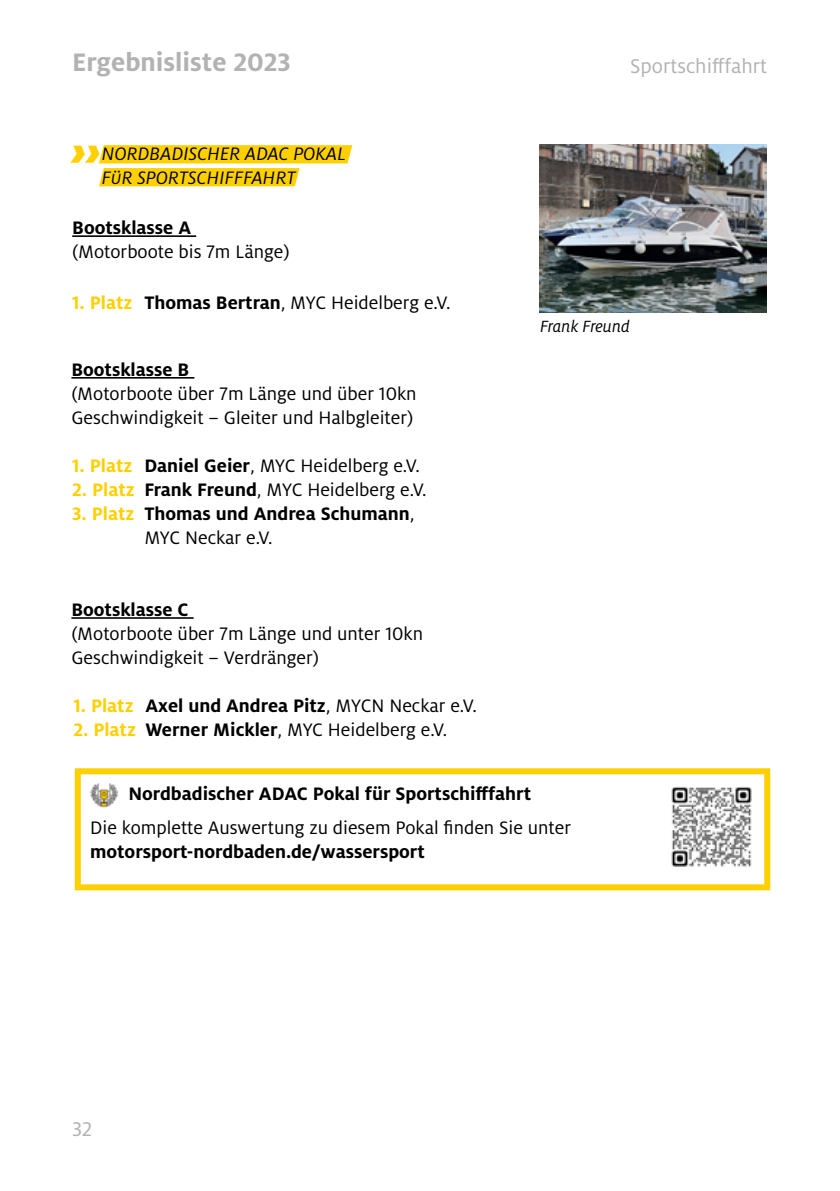
<style>
.page{position:relative;width:840px;height:1191px;background:#fff}
.page>*{position:absolute;margin:0;border:0;box-sizing:border-box;transform-origin:0 0}
.t1{font:700 28px "Milo ADAC";color:#b3b2b2}
.t2{font:22px "Milo ADAC";color:#b3b2b2}
.t3{font:20px/24px "Milo ADAC";color:#000}
.t4{font:700 20px/24px "Milo ADAC";color:#000}
.t5{font:italic 20px/24px "Milo ADAC";letter-spacing:.01em;color:#000}
.t6{font:italic 18px "Milo ADAC";color:#000}
.s1{font-weight:900;font-size:44px;color:#ffd000}
.s2{font-weight:700;color:#ffd000}
.s3{font-weight:700}
.s4{color:#ffd000}
.s5{font-weight:400}
</style>
<div class="page">
<svg style="left:99px;top:145px;width:253px;height:41px"></svg>
<hr style="left:72px;top:235px;width:124px;height:2px;background:#000">
<hr style="left:71px;top:377px;width:123px;height:1px;background:#000">
<hr style="left:71px;top:617px;width:122px;height:2px;background:#000">
<img style="left:539px;top:144px;width:227px;height:169px">
<div style="left:75px;top:768px;width:694px;height:122px;border:6px solid #ffd000"></div>
<img style="left:90px;top:783px;width:29px;height:25px">
<img style="left:671px;top:787px;width:81px;height:80px">
<h1 class="t1" style="left:72px;top:47px;width:220px">Ergebnisliste 2023</h1>
<p class="t2" style="left:630px;top:54px;width:138px">Sportschifffahrt</p>
<p class="t5" style="left:102px;top:142px;width:245px;text-indent:-30px"><span class="s1">››</span>NORDBADISCHER ADAC POKAL<br>FüR SPORTSCHIFFFAHRT</p>
<p class="t4" style="left:72px;top:216px;width:120px">Bootsklasse A</p>
<p class="t3" style="left:72px;top:240px;width:219px">(Motorboote bis 7m Länge)</p>
<p class="t3" style="left:72px;top:291px;width:379px"><span class="s2">1. Platz</span> <span class="s3">Thomas Bertran</span>, MYC Heidelberg e.V.</p>
<p class="t4" style="left:71px;top:358px;width:119px">Bootsklasse B</p>
<p class="t3" style="left:71px;top:382px;width:346px">(Motorboote über 7m Länge und über 10kn<br>Geschwindigkeit – Gleiter und Halbgleiter)</p>
<p class="t3" style="left:72px;top:454px;width:349px"><span class="s2">1. Platz</span> <span class="s3">Daniel Geier</span>, MYC Heidelberg e.V.</p>
<p class="t3" style="left:72px;top:478px;width:356px"><span class="s2">2. Platz</span> <span class="s3">Frank Freund</span>, MYC Heidelberg e.V.</p>
<p class="t4" style="left:144px;top:502px;width:271px;text-indent:-72px"><span class="s4">3. Platz</span> Thomas und Andrea Schumann<span class="s5">,<br>MYC Neckar e.V.</span></p>
<p class="t4" style="left:71px;top:598px;width:119px">Bootsklasse C</p>
<p class="t3" style="left:71px;top:622px;width:353px">(Motorboote über 7m Länge und unter 10kn<br>Geschwindigkeit – Verdränger)</p>
<p class="t4" style="left:73px;top:694px;width:405px"><span class="s4">1. Platz</span> Axel und Andrea Pitz<span class="s5">, MYCN Neckar e.V.</span></p>
<p class="t3" style="left:73px;top:718px;width:375px"><span class="s2">2. Platz</span> <span class="s3">Werner Mickler</span>, MYC Heidelberg e.V.</p>
<p class="t6" style="left:540px;top:317px;width:91px">Frank Freund</p>
<p class="t4" style="left:128px;top:781px;width:404px">Nordbadischer ADAC Pokal für Sportschifffahrt</p>
<p class="t3" style="left:90px;top:816px;width:482px">Die komplette Auswertung zu diesem Pokal finden Sie unter</p>
<p class="t4" style="left:90px;top:840px;width:336px">motorsport-nordbaden.de/wassersport</p>
<p class="t2" style="left:72px;top:1117px;width:21px">32</p>
</div>
